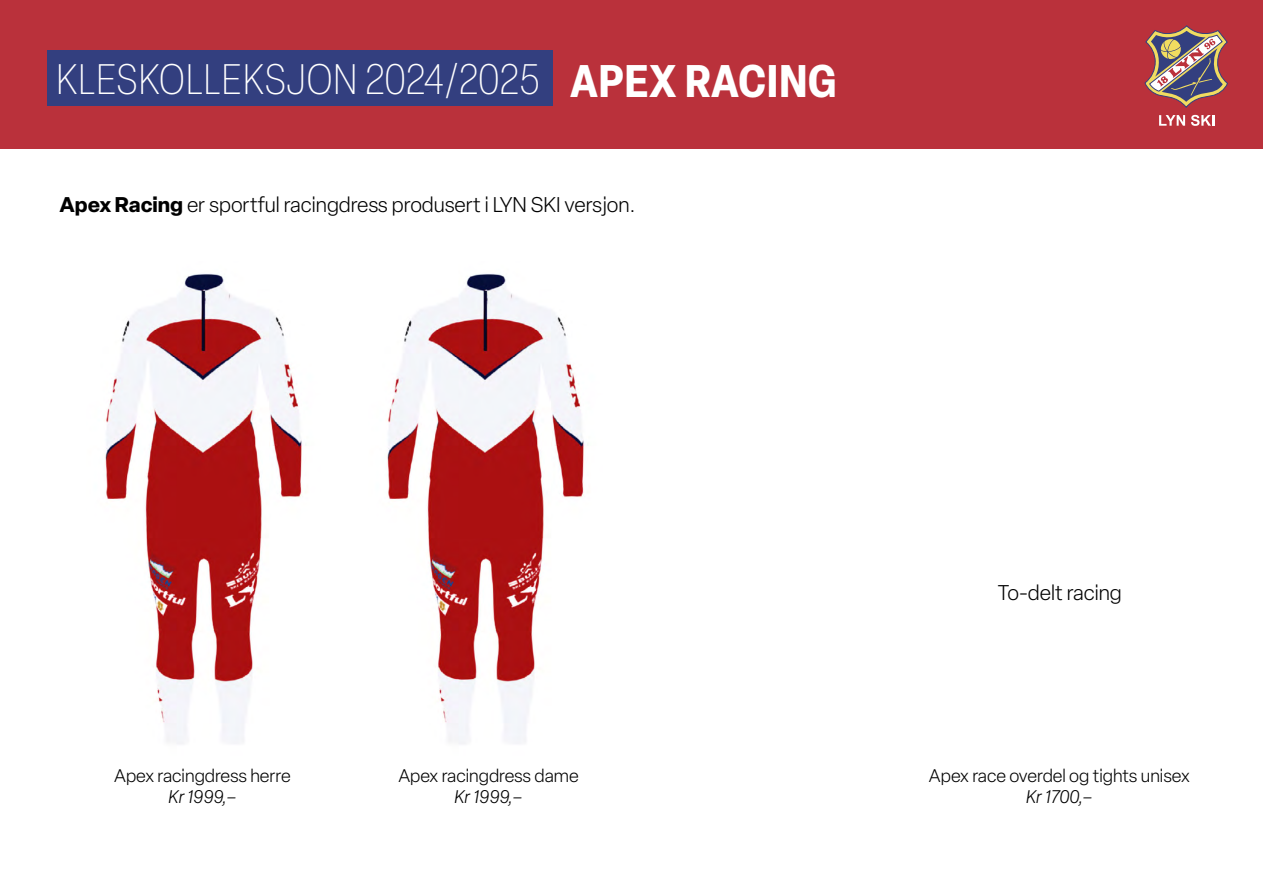
<style>
.page{position:relative;width:1263px;height:893px;background:#fff}
.page>*{position:absolute;margin:0;border:0;box-sizing:border-box;transform-origin:0 0}
.t1{font:200 condensed 42px "Elza";letter-spacing:.015em;color:#fff}
.t2{font:300 21px "Elza";color:#000}
.t3{font:300 18px "Elza";color:#000}
.t4{font:italic 300 18px "Elza";color:#000}
.s1{font-weight:700;font-size:45px}
.s2{font-weight:700}
</style>
<div class="page">
<div style="left:0;top:0;width:1263px;height:149px;background:#ba313b"></div>
<div style="left:47px;top:51px;width:505px;height:55px;background:#333f7f"></div>
<svg style="left:1144px;top:25px;width:84px;height:83px"></svg>
<svg style="left:1159px;top:115px;width:26px;height:11px"></svg>
<svg style="left:1191px;top:115px;width:23px;height:11px"></svg>
<img style="left:387px;top:274px;width:201px;height:470px">
<img style="left:105px;top:274px;width:201px;height:470px">
<h1 class="t1" style="left:56px;top:53px;width:782px">KLESKOLLEKSJON 2024/2025 <span class="s1">APEX RACING</span></h1>
<p class="t2" style="left:60px;top:191px;width:577px"><span class="s2">Apex Racing</span> er sportful racingdress produsert i LYN SKI versjon.</p>
<p class="t3" style="left:114px;top:764px;width:178px">Apex racingdress herre</p>
<p class="t4" style="left:168px;top:785px;width:69px">Kr 1999,–</p>
<p class="t3" style="left:398px;top:764px;width:182px">Apex racingdress dame</p>
<p class="t4" style="left:454px;top:785px;width:69px">Kr 1999,–</p>
<p class="t2" style="left:998px;top:579px;width:126px">To-delt racing</p>
<p class="t3" style="left:929px;top:764px;width:262px">Apex race overdel og tights unisex</p>
<p class="t4" style="left:1026px;top:785px;width:68px">Kr 1700,–</p>
</div>
